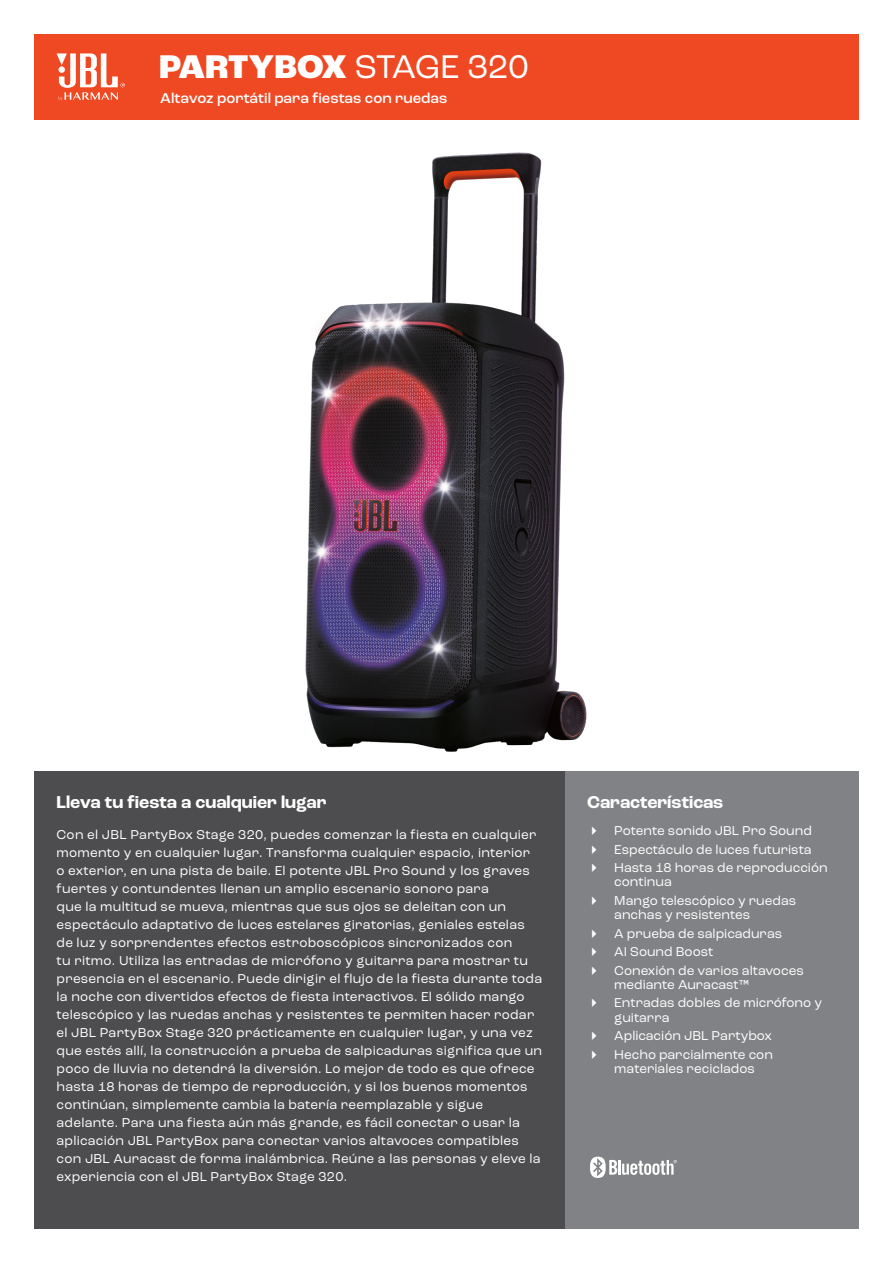
<style>
.page{position:relative;width:893px;height:1263px;background:#fff}
.page>*{position:absolute;margin:0;border:0;box-sizing:border-box;transform-origin:0 0}
.t1{font:800 34.5px "Roc Grotesk";color:#fff}
.t2{font:700 18px "Roc Grotesk";color:#fff}
.t3{font:500 15px "Roc Grotesk";color:#fff}
.t4{font:13.5px/18px "Roc Grotesk";letter-spacing:.02em;color:#fff}
.t5{font:13.5px/18.5px "Roc Grotesk";color:#fff}
.s1{font-weight:400}
</style>
<div class="page">
<img style="left:179px;top:152px;width:504px;height:620px">
<div style="left:565px;top:772px;width:294px;height:457px;background:#808285"></div>
<div style="left:34px;top:772px;width:531px;height:457px;background:#4d4d4f"></div>
<div style="left:34px;top:34px;width:825px;height:85px;background:#ef4923"></div>
<svg style="left:57px;top:53px;width:68px;height:48px"></svg>
<svg style="left:590px;top:1156px;width:87px;height:22px"></svg>
<h1 class="t1" style="left:159px;top:45px;width:371px">PARTYBOX <span class="s1">STAGE 320</span></h1>
<p class="t3" style="left:160px;top:89px;width:289px">Altavoz portátil para fiestas con ruedas</p>
<h2 class="t2" style="left:57px;top:791px;width:272px">Lleva tu fiesta a cualquier lugar</h2>
<p class="t4" style="left:57px;top:825px;width:487px">Con el JBL PartyBox Stage 320, puedes comenzar la fiesta en cualquier momento y en cualquier lugar. Transforma cualquier espacio, interior<br>o exterior, en una pista de baile. El potente JBL Pro Sound y los graves fuertes y contundentes llenan un amplio escenario sonoro para<br>que la multitud se mueva, mientras que sus ojos se deleitan con un espectáculo adaptativo de luces estelares giratorias, geniales estelas de luz y sorprendentes efectos estroboscópicos sincronizados con<br>tu ritmo. Utiliza las entradas de micrófono y guitarra para mostrar tu presencia en el escenario. Puede dirigir el flujo de la fiesta durante toda la noche con divertidos efectos de fiesta interactivos. El sólido mango telescópico y las ruedas anchas y resistentes te permiten hacer rodar el JBL PartyBox Stage 320 prácticamente en cualquier lugar, y una vez que estés allí, la construcción a prueba de salpicaduras significa que un poco de lluvia no detendrá la diversión. Lo mejor de todo es que ofrece hasta 18 horas de tiempo de reproducción, y si los buenos momentos continúan, simplemente cambia la batería reemplazable y sigue adelante. Para una fiesta aún más grande, es fácil conectar o usar la aplicación JBL PartyBox para conectar varios altavoces compatibles con JBL Auracast de forma inalámbrica. Reúne a las personas y eleve la experiencia con el JBL PartyBox Stage 320.</p>
<h2 class="t2" style="left:587px;top:791px;width:138px">Características</h2>
<p class="t5" style="left:614px;top:821px;width:215px">Potente sonido JBL Pro Sound<br>Espectáculo de luces futurista<br>Hasta 18 horas de reproducción</p>
<p class="t5" style="left:614px;top:873px;width:183px">continua<br>Mango telescópico y ruedas</p>
<p class="t5" style="left:614px;top:905px;width:191px">anchas y resistentes<br>A prueba de salpicaduras<br>AI Sound Boost<br>Conexión de varios altavoces</p>
<p class="t5" style="left:614px;top:975px;width:209px">mediante Auracast™<br>Entradas dobles de micrófono y</p>
<p class="t5" style="left:614px;top:1008px;width:160px">guitarra<br>Aplicación JBL Partybox<br>Hecho parcialmente con</p>
<p class="t5" style="left:614px;top:1059px;width:142px">materiales reciclados</p>
</div>
